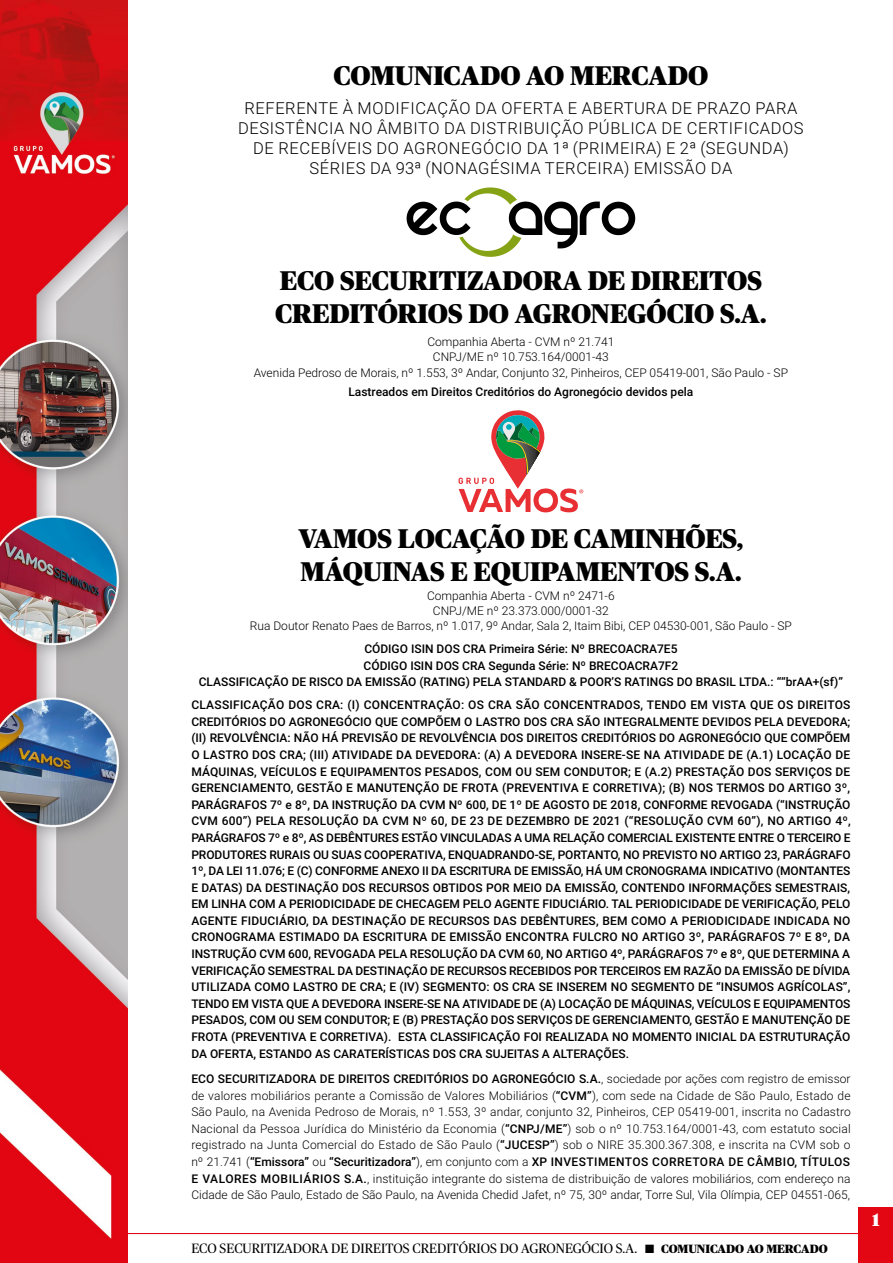
<style>
.page{position:relative;width:893px;height:1263px;background:#fff}
.page>*{position:absolute;margin:0;border:0;box-sizing:border-box;transform-origin:0 0}
.t1{font:900 27px/32.5px "Publico";color:#000}
.t2{font:900 18px "Publico";color:#fff}
.t3{font:300 16.5px/20px "Roboto";letter-spacing:.035em;color:#000;text-align:center}
.t4{font:13.5px "Publico";color:#000}
.t5{font:500 12px/16.6px "Roboto";color:#000;text-align:center}
.t6{font:300 12px/16.6px "Roboto";color:#000;text-align:center}
.s1{font-weight:500}
.s2{font-weight:300;font-size:12px}
.s3{font-weight:900;font-size:12px}
</style>
<div class="page">
<hr style="left:40px;top:1233px;width:819px;height:1px;background:#e30613">
<div style="left:859px;top:1208px;width:34px;height:55px;background:#e30613"></div>
<img style="left:0;top:0;width:127px;height:1263px">
<svg style="left:407px;top:187px;width:228px;height:70px"></svg>
<svg style="left:458px;top:410px;width:125px;height:102px"></svg>
<h1 class="t1" style="left:334px;top:60px;width:376px">COMUNICADO AO MERCADO</h1>
<h3 class="t3" style="left:238px;top:98px;width:567px">REFERENTE À MODIFICAÇÃO DA OFERTA E ABERTURA DE PRAZO PARA DESISTÊNCIA NO ÂMBITO DA DISTRIBUIÇÃO PÚBLICA DE CERTIFICADOS DE RECEBÍVEIS DO AGRONEGÓCIO DA 1ª (PRIMEIRA) E 2ª (SEGUNDA)<br>SÉRIES DA 93ª (NONAGÉSIMA TERCEIRA) EMISSÃO DA</h3>
<h1 class="t1" style="left:275px;top:265px;width:493px">ECO SECURITIZADORA DE DIREITOS<br>CREDITÓRIOS DO AGRONEGÓCIO S.A.</h1>
<p class="t6" style="left:254px;top:334px;width:536px;line-height:15.1px">Companhia Aberta - CVM nº 21.741<br>CNPJ/ME nº 10.753.164/0001-43<br>Avenida Pedroso de Morais, nº 1.553, 3º Andar, Conjunto 32, Pinheiros, CEP 05419-001, São Paulo - SP</p>
<p class="t5" style="left:348px;top:383px;width:346px">Lastreados em Direitos Creditórios do Agronegócio devidos pela</p>
<h1 class="t1" style="left:298px;top:522px;width:447px">VAMOS LOCAÇÃO DE CAMINHÕES,<br>MÁQUINAS E EQUIPAMENTOS S.A.</h1>
<p class="t6" style="left:250px;top:588px;width:543px;line-height:15.1px">Companhia Aberta - CVM nº 2471-6<br>CNPJ/ME nº 23.373.000/0001-32<br>Rua Doutor Renato Paes de Barros, nº 1.017, 9º Andar, Sala 2, Itaim Bibi, CEP 04530-001, São Paulo - SP</p>
<p class="t5" style="left:199px;top:640px;width:646px">CÓDIGO ISIN DOS CRA Primeira Série: Nº BRECOACRA7E5<br>CÓDIGO ISIN DOS CRA Segunda Série: Nº BRECOACRA7F2<br>CLASSIFICAÇÃO DE RISCO DA EMISSÃO (RATING) PELA STANDARD &amp; POOR’S RATINGS DO BRASIL LTDA.: ““brAA+(sf)”</p>
<p class="t5" style="left:191px;top:696px;width:661px;text-align:justify">CLASSIFICAÇÃO DOS CRA: (I) CONCENTRAÇÃO: OS CRA SÃO CONCENTRADOS, TENDO EM VISTA QUE OS DIREITOS CREDITÓRIOS DO AGRONEGÓCIO QUE COMPÕEM O LASTRO DOS CRA SÃO INTEGRALMENTE DEVIDOS PELA DEVEDORA; (II) REVOLVÊNCIA: NÃO HÁ PREVISÃO DE REVOLVÊNCIA DOS DIREITOS CREDITÓRIOS DO AGRONEGÓCIO QUE COMPÕEM O LASTRO DOS CRA; (III) ATIVIDADE DA DEVEDORA: (A) A DEVEDORA INSERE-SE NA ATIVIDADE DE (A.1) LOCAÇÃO DE MÁQUINAS, VEÍCULOS E EQUIPAMENTOS PESADOS, COM OU SEM CONDUTOR; E (A.2) PRESTAÇÃO DOS SERVIÇOS DE GERENCIAMENTO, GESTÃO E MANUTENÇÃO DE FROTA (PREVENTIVA E CORRETIVA); (B) NOS TERMOS DO ARTIGO 3º, PARÁGRAFOS 7º e 8º, DA INSTRUÇÃO DA CVM Nº 600, DE 1º DE AGOSTO DE 2018, CONFORME REVOGADA (“INSTRUÇÃO CVM 600”) PELA RESOLUÇÃO DA CVM Nº 60, DE 23 DE DEZEMBRO DE 2021 (“RESOLUÇÃO CVM 60”), NO ARTIGO 4º, PARÁGRAFOS 7º e 8º, AS DEBÊNTURES ESTÃO VINCULADAS A UMA RELAÇÃO COMERCIAL EXISTENTE ENTRE O TERCEIRO E PRODUTORES RURAIS OU SUAS COOPERATIVA, ENQUADRANDO-SE, PORTANTO, NO PREVISTO NO ARTIGO 23, PARÁGRAFO 1º, DA LEI 11.076; E (C) CONFORME ANEXO II DA ESCRITURA DE EMISSÃO, HÁ UM CRONOGRAMA INDICATIVO (MONTANTES E DATAS) DA DESTINAÇÃO DOS RECURSOS OBTIDOS POR MEIO DA EMISSÃO, CONTENDO INFORMAÇÕES SEMESTRAIS, EM LINHA COM A PERIODICIDADE DE CHECAGEM PELO AGENTE FIDUCIÁRIO. TAL PERIODICIDADE DE VERIFICAÇÃO, PELO AGENTE FIDUCIÁRIO, DA DESTINAÇÃO DE RECURSOS DAS DEBÊNTURES, BEM COMO A PERIODICIDADE INDICADA NO CRONOGRAMA ESTIMADO DA ESCRITURA DE EMISSÃO ENCONTRA FULCRO NO ARTIGO 3º, PARÁGRAFOS 7º E 8º, DA INSTRUÇÃO CVM 600, REVOGADA PELA RESOLUÇÃO DA CVM 60, NO ARTIGO 4º, PARÁGRAFOS 7º e 8º, QUE DETERMINA A VERIFICAÇÃO SEMESTRAL DA DESTINAÇÃO DE RECURSOS RECEBIDOS POR TERCEIROS EM RAZÃO DA EMISSÃO DE DÍVIDA UTILIZADA COMO LASTRO DE CRA; E (IV) SEGMENTO: OS CRA SE INSEREM NO SEGMENTO DE “INSUMOS AGRÍCOLAS”, TENDO EM VISTA QUE A DEVEDORA INSERE-SE NA ATIVIDADE DE (A) LOCAÇÃO DE MÁQUINAS, VEÍCULOS E EQUIPAMENTOS PESADOS, COM OU SEM CONDUTOR; E (B) PRESTAÇÃO DOS SERVIÇOS DE GERENCIAMENTO, GESTÃO E MANUTENÇÃO DE FROTA (PREVENTIVA E CORRETIVA). ESTA CLASSIFICAÇÃO FOI REALIZADA NO MOMENTO INICIAL DA ESTRUTURAÇÃO DA OFERTA, ESTANDO AS CARATERÍSTICAS DOS CRA SUJEITAS A ALTERAÇÕES.</p>
<p class="t6" style="left:191px;top:1070px;width:661px;text-align:justify"><span class="s1">ECO SECURITIZADORA DE DIREITOS CREDITÓRIOS DO AGRONEGÓCIO S.A.</span>, sociedade por ações com registro de emissor de valores mobiliários perante a Comissão de Valores Mobiliários (<span class="s1">“CVM”</span>), com sede na Cidade de São Paulo, Estado de São Paulo, na Avenida Pedroso de Morais, nº 1.553, 3º andar, conjunto 32, Pinheiros, CEP 05419-001, inscrita no Cadastro Nacional da Pessoa Jurídica do Ministério da Economia (<span class="s1">“CNPJ/ME”</span>) sob o nº 10.753.164/0001-43, com estatuto social registrado na Junta Comercial do Estado de São Paulo (<span class="s1">“JUCESP”</span>) sob o NIRE 35.300.367.308, e inscrita na CVM sob o nº 21.741 (<span class="s1">“Emissora”</span> ou <span class="s1">“Securitizadora”</span>), em conjunto com a <span class="s1">XP INVESTIMENTOS CORRETORA DE CÂMBIO, TÍTULOS E VALORES MOBILIÁRIOS S.A.</span>, instituição integrante do sistema de distribuição de valores mobiliários, com endereço na Cidade de São Paulo, Estado de São Paulo, na Avenida Chedid Jafet, nº 75, 30º andar, Torre Sul, Vila Olímpia, CEP 04551-065,</p>
<p class="t4" style="left:191px;top:1241px;width:638px">ECO SECURITIZADORA DE DIREITOS CREDITÓRIOS DO AGRONEGÓCIO S.A. <span class="s2">■</span> <span class="s3">COMUNICADO AO MERCADO</span></p>
<h2 class="t2" style="left:872px;top:1209px;width:9px">1</h2>
</div>
